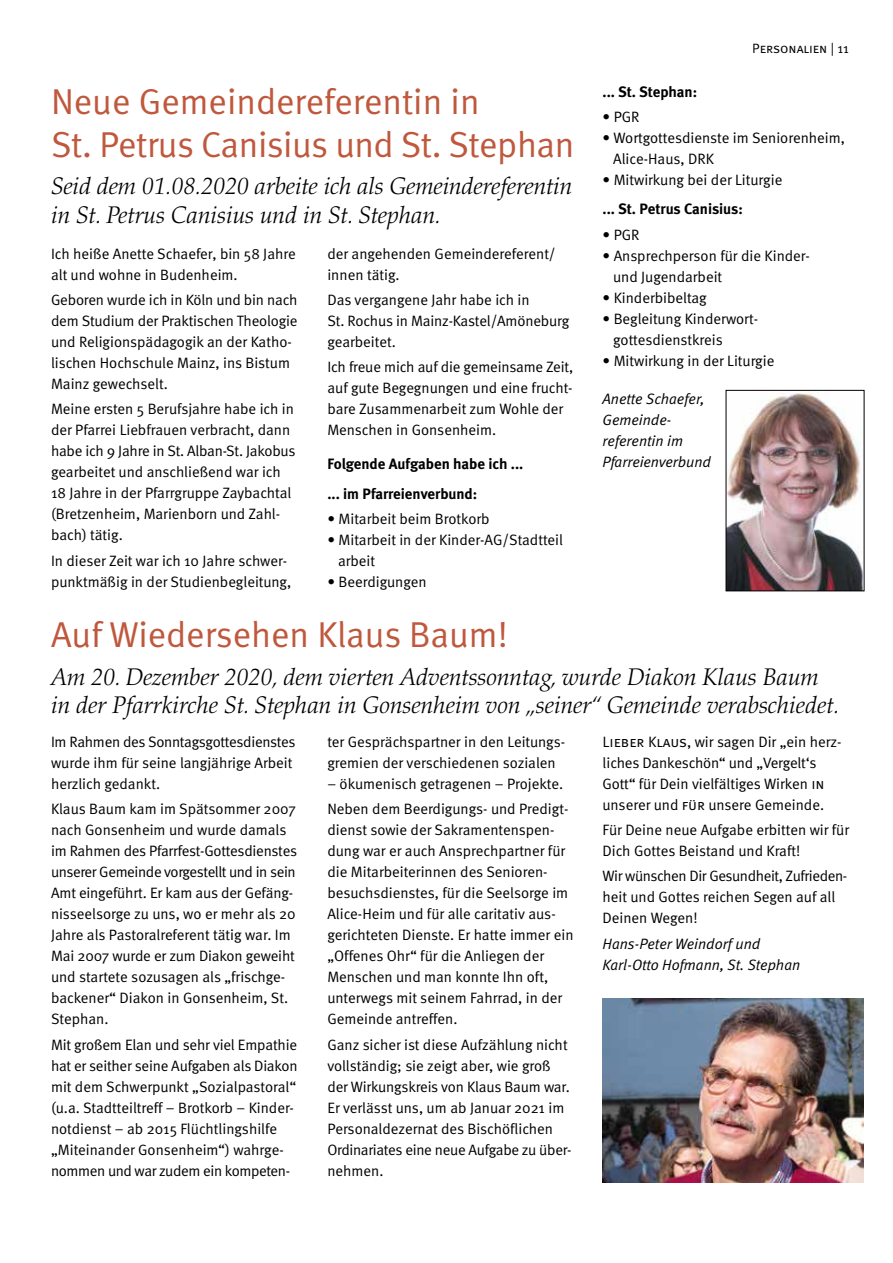
<style>
.page{position:relative;width:893px;height:1263px;background:#fff}
.page>*{position:absolute;margin:0;border:0;box-sizing:border-box;transform-origin:0 0}
.t1{font:36px/43.2px "Meta Normal";color:#bf583d}
.t2{font:italic 300 24px/28.8px "Palatino";color:#000}
.t3{font:15px/21px "Meta Normal";color:#000}
.t4{font:italic 15px/21px "Meta Normal";color:#000}
.t5{font:700 15px/29.5px "Meta";color:#000}
.t6{font:13.5px "Meta Normal Caps";color:#000}
.s1{font-family:"Meta Normal"}
.s2{font-family:"Meta Normal Caps"}
</style>
<div class="page">
<img style="left:728px;top:392px;width:134px;height:197px">
<div style="left:726px;top:390px;width:138px;height:201px;border:1px solid #000"></div>
<img style="left:602px;top:998px;width:262px;height:185px">
<h1 class="t1" style="left:51px;top:79px;width:525px">Neue Gemeindereferentin in<br>St. Petrus Canisius und St. Stephan</h1>
<h2 class="t2" style="left:51px;top:172px;width:523px">Seid dem 01.08.2020 arbeite ich als Gemeindereferentin in St. Petrus Canisius und in St. Stephan.</h2>
<p class="t3" style="left:51px;top:243px;width:246px">Ich heiße Anette Schaefer, bin 58 Jahre alt und wohne in Budenheim.</p>
<p class="t3" style="left:51px;top:289px;width:248px">Geboren wurde ich in Köln und bin nach dem Studium der Praktischen Theologie und Religionspädagogik an der Katho&shy;lischen Hochschule Mainz, ins Bistum Mainz gewechselt.</p>
<p class="t3" style="left:51px;top:398px;width:246px">Meine ersten 5 Berufsjahre habe ich in der Pfarrei Liebfrauen verbracht, dann habe ich 9 Jahre in St. Alban-St. Jakobus gearbeitet und anschließend war ich 18 Jahre in der Pfarrgruppe Zaybachtal (Bretzenheim, Marienborn und Zahl&shy;bach) tätig.</p>
<p class="t3" style="left:51px;top:550px;width:242px">In dieser Zeit war ich 10 Jahre schwer&shy;punktmäßig in der Studienbegleitung,</p>
<p class="t3" style="left:327px;top:243px;width:230px">der angehenden Gemeindereferent/ innen tätig.</p>
<p class="t3" style="left:327px;top:289px;width:243px">Das vergangene Jahr habe ich in<br>St. Rochus in Mainz-Kastel/Amöneburg gearbeitet.</p>
<p class="t3" style="left:327px;top:356px;width:247px">Ich freue mich auf die gemeinsame Zeit, auf gute Begegnungen und eine frucht&shy;bare Zusammenarbeit zum Wohle der Menschen in Gonsenheim.</p>
<p class="t5" style="left:327px;top:449px;width:197px">Folgende Aufgaben habe ich ... ... im Pfarreienverbund:</p>
<p class="t3" style="left:327px;top:508px;width:164px">• Mitarbeit beim Brotkorb</p>
<p class="t3" style="left:338px;top:529px;width:226px;text-indent:-11px">• Mitarbeit in der Kinder-AG/Stadtteil arbeit</p>
<p class="t3" style="left:327px;top:571px;width:101px">• Beerdigungen</p>
<h1 class="t1" style="left:51px;top:613px;width:458px">Auf Wiedersehen Klaus Baum!</h1>
<p class="t6" style="left:752px;top:41px;width:98px">Personalien | <span class="s1">11</span></p>
<p class="t5" style="left:602px;top:76px;width:96px">... St. Stephan:</p>
<p class="t3" style="left:602px;top:106px;width:38px">• PGR</p>
<p class="t3" style="left:613px;top:127px;width:233px;text-indent:-11px">• Wortgottesdienste im Seniorenheim,<br>Alice-Haus, DRK</p>
<p class="t3" style="left:602px;top:169px;width:181px">• Mitwirkung bei der Liturgie</p>
<p class="t5" style="left:602px;top:194px;width:142px">... St. Petrus Canisius:</p>
<p class="t3" style="left:602px;top:224px;width:38px">• PGR</p>
<p class="t3" style="left:613px;top:245px;width:198px;text-indent:-11px">• Ansprechperson für die Kinder&shy;und Jugendarbeit</p>
<p class="t3" style="left:602px;top:287px;width:106px">• Kinderbibeltag</p>
<p class="t3" style="left:613px;top:308px;width:146px;text-indent:-11px">• Begleitung Kinderwort&shy;gottesdienstkreis</p>
<p class="t3" style="left:602px;top:350px;width:173px">• Mitwirkung in der Liturgie</p>
<p class="t4" style="left:602px;top:388px;width:110px">Anette Schaefer,<br>Gemeinde&shy;referentin im<br>Pfarreienverbund</p>
<h2 class="t2" style="left:51px;top:662px;width:790px">Am 20. Dezember 2020, dem vierten Adventssonntag, wurde Diakon Klaus Baum in der Pfarrkirche St. Stephan in Gonsenheim von „seiner“ Gemeinde verabschiedet.</h2>
<p class="t3" style="left:51px;top:731px;width:246px">Im Rahmen des Sonntagsgottesdienstes wurde ihm für seine langjährige Arbeit herzlich gedankt.</p>
<p class="t3" style="left:51px;top:798px;width:248px">Klaus Baum kam im Spätsommer 2007 nach Gonsenheim und wurde damals im Rahmen des Pfarrfest-Gottesdienstes unserer Gemeinde vorgestellt und in sein Amt eingeführt. Er kam aus der Gefäng&shy;nisseelsorge zu uns, wo er mehr als 20<br>Jahre als Pastoralreferent tätig war. Im Mai 2007 wurde er zum Diakon geweiht und startete sozusagen als „frischge&shy;backener“ Diakon in Gonsenheim, St.<br>Stephan.</p>
<p class="t3" style="left:51px;top:1034px;width:248px">Mit großem Elan und sehr viel Empathie hat er seither seine Aufgaben als Diakon mit dem Schwerpunkt „Sozialpastoral“ (u.a. Stadtteiltreff – Brotkorb – Kinder&shy;notdienst – ab 2015 Flüchtlingshilfe „Miteinander Gonsenheim“) wahrge&shy;nommen und war zudem ein kompeten-</p>
<p class="t3" style="left:327px;top:731px;width:239px">ter Gesprächspartner in den Leitungs&shy;gremien der verschiedenen sozialen</p>
<p class="t3" style="left:327px;top:771px;width:243px;line-height:25.2px">– ökumenisch getragenen – Projekte.<br>Neben dem Beerdigungs- und Predigt-</p>
<p class="t3" style="left:327px;top:819px;width:248px">dienst sowie der Sakramentenspen&shy;dung war er auch Ansprechpartner für die Mitarbeiterinnen des Senioren&shy;besuchsdienstes, für die Seelsorge im Alice-Heim und für alle caritativ aus&shy;gerichteten Dienste. Er hatte immer ein „Offenes Ohr“ für die Anliegen der Menschen und man konnte Ihn oft, unterwegs mit seinem Fahrrad, in der Gemeinde antreffen.</p>
<p class="t3" style="left:327px;top:1034px;width:245px">Ganz sicher ist diese Aufzählung nicht vollständig; sie zeigt aber, wie groß der Wirkungskreis von Klaus Baum war.<br>Er verlässt uns, um ab Januar 2021 im Personaldezernat des Bischöflichen Ordinariates eine neue Aufgabe zu über&shy;nehmen.</p>
<p class="t3" style="left:602px;top:731px;width:241px"><span class="s2">Lieber Klaus</span>, wir sagen Dir „ein herz&shy;liches Dankeschön“ und „Vergelt‘s Gott“ für Dein vielfältiges Wirken <span class="s2">in </span>unserer und <span class="s2">für</span> unsere Gemeinde.</p>
<p class="t3" style="left:602px;top:819px;width:248px">Für Deine neue Aufgabe erbitten wir für<br>Dich Gottes Beistand und Kraft!</p>
<p class="t3" style="left:602px;top:865px;width:246px">Wir wünschen Dir Gesundheit, Zufrieden&shy;heit und Gottes reichen Segen auf all<br>Deinen Wegen!</p>
<p class="t4" style="left:602px;top:933px;width:199px">Hans-Peter Weindorf und<br>Karl-Otto Hofmann, St. Stephan</p>
</div>
